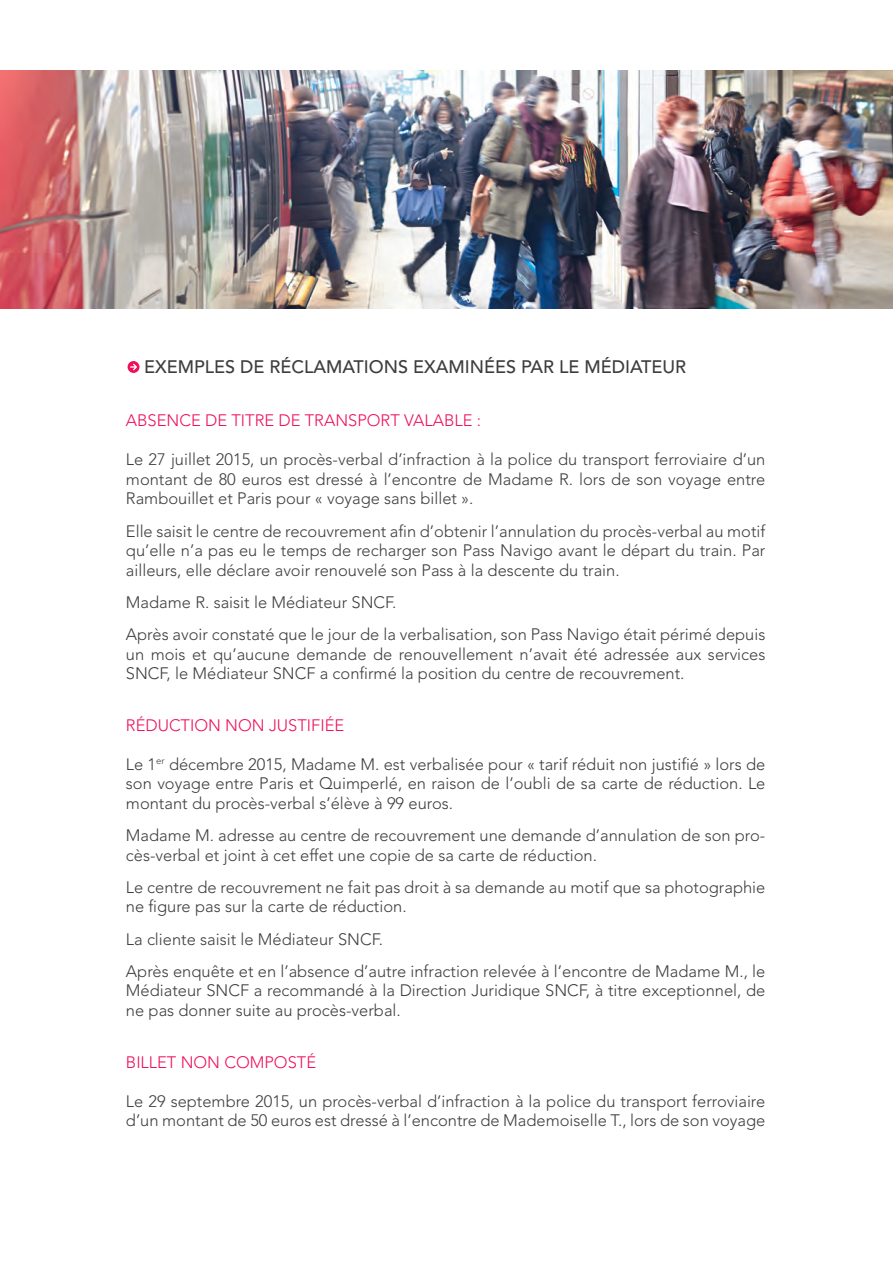
<style>
.page{position:relative;width:893px;height:1263px;background:#fff}
.page>*{position:absolute;margin:0;border:0;box-sizing:border-box;transform-origin:0 0}
.t1{font:500 18px "Avenir LT Std";color:#3e3e3f}
.t2{font:300 16.5px/19.5px "Avenir LT Std";color:#3e3e3f}
.t3{font:300 16.5px "Avenir LT Std";color:#ee1059}
</style>
<div class="page">
<div style="left:128px;top:361px;width:11px;height:12px;background:#ee1059;border-radius:50%"></div>
<svg style="left:130px;top:364px;width:7px;height:6px"></svg>
<img style="left:0;top:70px;width:892px;height:238px">
<hr style="left:892px;top:70px;width:1px;height:238px;background:#e1e2e4">
<p class="t1" style="left:144px;top:356px;width:543px">EXEMPLES DE RÉCLAMATIONS EXAMINÉES PAR LE MÉDIATEUR</p>
<p class="t3" style="left:126px;top:411px;width:357px">ABSENCE DE TITRE DE TRANSPORT VALABLE :</p>
<p class="t2" style="left:126px;top:450px;width:641px;text-align:justify">Le 27 juillet 2015, un procès-verbal d’infraction à la police du transport ferroviaire d’un montant de 80 euros est dressé à l’encontre de Madame R. lors de son voyage entre Rambouillet et Paris pour « voyage sans billet ».</p>
<p class="t2" style="left:126px;top:521px;width:641px;text-align:justify">Elle saisit le centre de recouvrement afin d’obtenir l’annulation du procès-verbal au motif qu’elle n’a pas eu le temps de recharger son Pass Navigo avant le départ du train. Par ailleurs, elle déclare avoir renouvelé son Pass à la descente du train.</p>
<p class="t2" style="left:126px;top:586px;width:641px;line-height:32.2px">Madame R. saisit le Médiateur SNCF.<br>Après avoir constaté que le jour de la verbalisation, son Pass Navigo était périmé depuis</p>
<p class="t2" style="left:126px;top:644px;width:641px">un mois et qu’aucune demande de renouvellement n’avait été adressée aux services<br>SNCF, le Médiateur SNCF a confirmé la position du centre de recouvrement.</p>
<p class="t3" style="left:126px;top:715px;width:220px">RÉDUCTION NON JUSTIFIÉE</p>
<p class="t2" style="left:126px;top:754px;width:641px;text-align:justify">Le 1<sup>er</sup> décembre 2015, Madame M. est verbalisée pour « tarif réduit non justifié » lors de son voyage entre Paris et Quimperlé, en raison de l’oubli de sa carte de réduction. Le montant du procès-verbal s’élève à 99 euros.</p>
<p class="t2" style="left:126px;top:826px;width:641px">Madame M. adresse au centre de recouvrement une demande d’annulation de son pro&shy;cès-verbal et joint à cet effet une copie de sa carte de réduction.</p>
<p class="t2" style="left:126px;top:877px;width:641px">Le centre de recouvrement ne fait pas droit à sa demande au motif que sa photographie ne figure pas sur la carte de réduction.</p>
<p class="t2" style="left:126px;top:923px;width:641px;line-height:32.2px">La cliente saisit le Médiateur SNCF.<br>Après enquête et en l’absence d’autre infraction relevée à l’encontre de Madame M., le</p>
<p class="t2" style="left:126px;top:981px;width:641px">Médiateur SNCF a recommandé à la Direction Juridique SNCF, à titre exceptionnel, de ne pas donner suite au procès-verbal.</p>
<p class="t3" style="left:126px;top:1052px;width:192px">BILLET NON COMPOSTÉ</p>
<p class="t2" style="left:126px;top:1091px;width:641px">Le 29 septembre 2015, un procès-verbal d’infraction à la police du transport ferroviaire d’un montant de 50 euros est dressé à l’encontre de Mademoiselle T., lors de son voyage</p>
</div>
